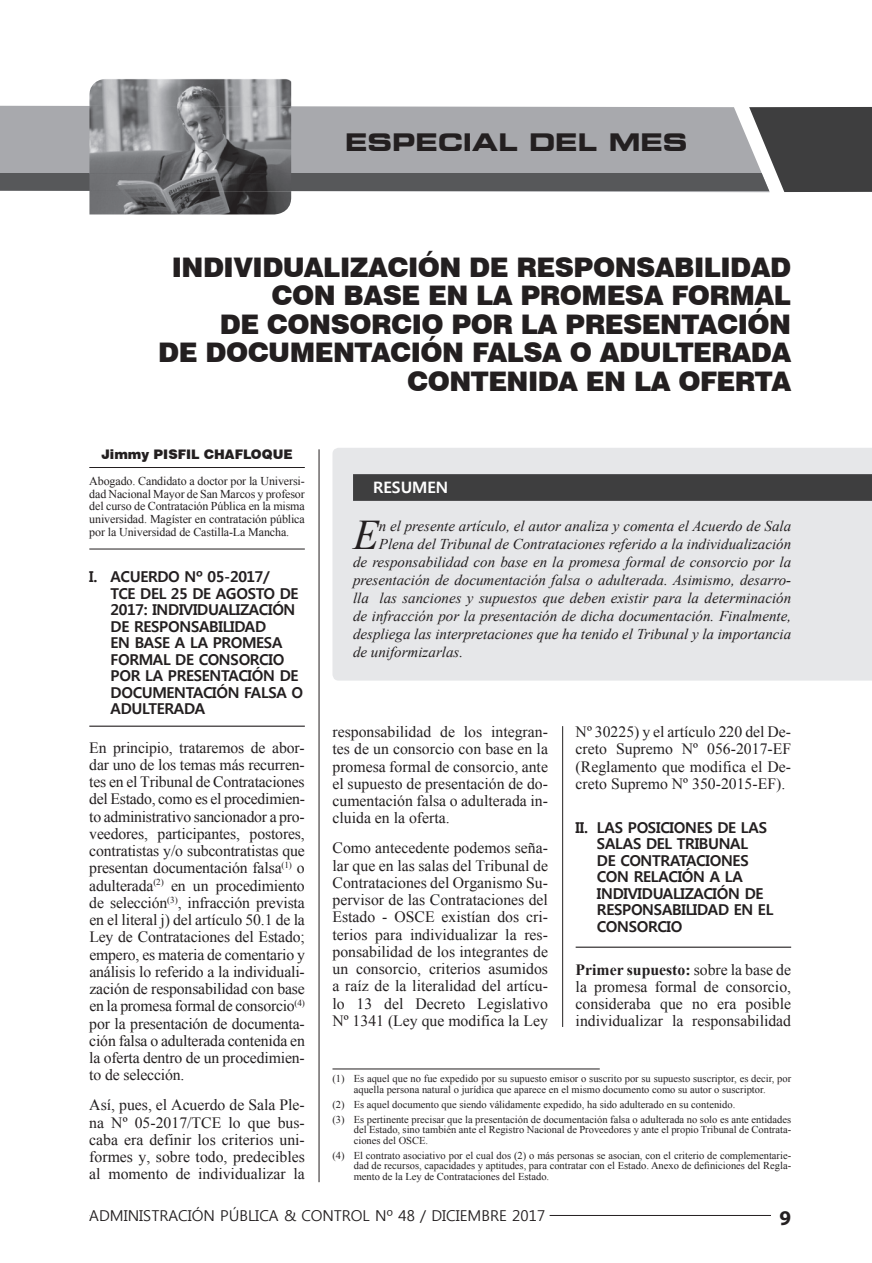
<style>
.page{position:relative;width:872px;height:1263px;background:#fff}
.page>*{position:absolute;margin:0;border:0;box-sizing:border-box;transform-origin:0 0}
.t1{font:italic 42.15px "Times New Roman";color:#231f20}
.t2{font:900 27px/28.5px "Swiss 721 BT";letter-spacing:-.02em;color:#231f20;text-align:right}
.t3{font:700 expanded 24px "Square 721 BT";color:#231f20}
.t4{font:700 21px "Myriad Pro";color:#231f20}
.t5{font:15.75px/17.2px "Times New Roman";color:#231f20;text-align:justify}
.t6{font:700 15.75px "Malgun Gothic";color:#fff}
.t7{font:italic 15px "Times New Roman";color:#231f20}
.t8{font:700 15px/16.5px "Malgun Gothic";letter-spacing:-.025em;color:#231f20}
.t9{font:15px "Malgun Gothic";color:#231f20}
.t10{font:900 13.2px "Swiss 721 BT";color:#231f20}
.t11{font:12px/12.8px "Times New Roman";letter-spacing:-.01em;color:#231f20;text-align:justify}
.t12{font:10.5px/10.5px "Times New Roman";color:#231f20}
.s1{font-weight:700}
</style>
<div class="page">
<hr style="left:89px;top:1215px;width:698px;height:1px;background:#231f20">
<div style="left:89px;top:1204px;width:460px;height:22px;background:#fff"></div>
<div style="left:771px;top:1207px;width:20px;height:22px;background:#fff"></div>
<hr style="left:319px;top:449px;width:1px;height:733px;background:#231f20">
<hr style="left:562px;top:726px;width:1px;height:301px;background:#231f20">
<div style="left:332px;top:448px;width:540px;height:233px;background:#e6e7e9"></div>
<div style="left:353px;top:474px;width:519px;height:27px;background:#3e3e3f"></div>
<div style="left:0;top:106px;width:749px;height:86px;background:#a8a9ad"></div>
<div style="left:0;top:174px;width:769px;height:17px;background:#57585a"></div>
<svg style="left:749px;top:107px;width:123px;height:85px;background:#535354"></svg>
<img style="left:89px;top:79px;width:202px;height:135px">
<img style="left:89px;top:106px;width:202px;height:68px">
<img style="left:89px;top:174px;width:202px;height:17px">
<hr style="left:89px;top:467px;width:216px;height:1px;background:#231f20">
<hr style="left:89px;top:549px;width:216px;height:1px;background:#231f20">
<hr style="left:89px;top:726px;width:216px;height:1px;background:#231f20">
<hr style="left:332px;top:1068px;width:268px;height:1px;background:#231f20">
<hr style="left:575px;top:947px;width:216px;height:1px;background:#231f20">
<h3 class="t3" style="left:345px;top:128px;width:344px">ESPECIAL DEL MES</h3>
<h2 class="t2" style="left:158px;top:252px;width:634px">INDIVIDUALIZACIÓN DE RESPONSABILIDAD<br>CON BASE EN LA PROMESA FORMAL<br>DE CONSORCIO POR LA PRESENTACIÓN<br>DE DOCUMENTACIÓN FALSA O ADULTERADA<br>CONTENIDA EN LA OFERTA</h2>
<p class="t10" style="left:101px;top:447px;width:193px">Jimmy PISFIL CHAFLOQUE</p>
<p class="t11" style="left:89px;top:474px;width:217px">Abogado. Candidato a doctor por la Universi&shy;dad Nacional Mayor de San Marcos y profesor del curso de Contratación Pública en la misma universidad. Magíster en contratación pública por la Universidad de Castilla-La Mancha.</p>
<p class="t8" style="left:111px;top:569px;width:194px;text-indent:-21px">I. ACUERDO Nº 05-2017/<br>TCE DEL 25 DE AGOSTO DE<br>2017: INDIVIDUALIZACIÓN<br>DE RESPONSABILIDAD<br>EN BASE A LA PROMESA<br>FORMAL DE CONSORCIO<br>POR LA PRESENTACIÓN DE<br>DOCUMENTACIÓN FALSA O<br>ADULTERADA</p>
<p class="t5" style="left:89px;top:738px;width:217px">En principio, trataremos de abor&shy;dar uno de los temas más recurren&shy;tes en el Tribunal de Contrataciones del Estado, como es el procedimien&shy;to administrativo sancionador a pro&shy;veedores, participantes, postores, contratistas y/o subcontratistas que presentan documentación falsa<sup>(1)</sup> o adulterada<sup>(2)</sup> en un procedimiento de selección<sup>(3)</sup>, infracción prevista en el literal j) del artículo 50.1 de la Ley de Contrataciones del Estado; empero, es materia de comentario y análisis lo referido a la individuali&shy;zación de responsabilidad con base en la promesa formal de consorcio<sup>(4) </sup>por la presentación de documenta&shy;ción falsa o adulterada contenida en la oferta dentro de un procedimien&shy;to de selección.</p>
<p class="t5" style="left:89px;top:1096px;width:217px">Así, pues, el Acuerdo de Sala Ple&shy;na Nº 05-2017/TCE lo que bus&shy;caba era definir los criterios uni&shy;formes y, sobre todo, predecibles al momento de individualizar la</p>
<p class="t6" style="left:373px;top:478px;width:77px">RESUMEN</p>
<h1 class="t1" style="left:353px;top:506px;width:27px">E</h1>
<p class="t7" style="left:379px;top:516px;width:414px">n el presente artículo, el autor analiza y comenta el Acuerdo de Sala</p>
<p class="t7" style="left:379px;top:534px;width:414px">Plena del Tribunal de Contrataciones referido a la individualización</p>
<p class="t7" style="left:353px;top:552px;width:439px">de responsabilidad con base en la promesa formal de consorcio por la</p>
<p class="t7" style="left:353px;top:570px;width:439px">presentación de documentación falsa o adulterada. Asimismo, desarro-</p>
<p class="t7" style="left:353px;top:588px;width:439px">lla las sanciones y supuestos que deben existir para la determinación</p>
<p class="t7" style="left:353px;top:606px;width:439px">de infracción por la presentación de dicha documentación. Finalmente,</p>
<p class="t7" style="left:353px;top:624px;width:439px">despliega las interpretaciones que ha tenido el Tribunal y la importancia</p>
<p class="t7" style="left:353px;top:642px;width:112px">de uniformizarlas.</p>
<p class="t5" style="left:332px;top:723px;width:217px">responsabilidad de los integran&shy;tes de un consorcio con base en la promesa formal de consorcio, ante el supuesto de presentación de do&shy;cumentación falsa o adulterada in&shy;cluida en la oferta.</p>
<p class="t5" style="left:332px;top:839px;width:217px">Como antecedente podemos seña&shy;lar que en las salas del Tribunal de Contrataciones del Organismo Su&shy;pervisor de las Contrataciones del Estado - OSCE existían dos cri&shy;terios para individualizar la res&shy;ponsabilidad de los integrantes de un consorcio, criterios asumidos a raíz de la literalidad del artícu&shy;lo 13 del Decreto Legislativo Nº 1341 (Ley que modifica la Ley</p>
<p class="t5" style="left:575px;top:723px;width:217px">Nº 30225) y el artículo 220 del De&shy;creto Supremo Nº 056-2017-EF (Reglamento que modifica el De&shy;creto Supremo Nº 350-2015-EF).</p>
<p class="t8" style="left:597px;top:819px;width:178px;text-indent:-21px">II. LAS POSICIONES DE LAS<br>SALAS DEL TRIBUNAL<br>DE CONTRATACIONES<br>CON RELACIÓN A LA<br>INDIVIDUALIZACIÓN DE<br>RESPONSABILIDAD EN EL<br>CONSORCIO</p>
<p class="t5" style="left:575px;top:960px;width:217px"><span class="s1">Primer supuesto:</span> sobre la base de la promesa formal de consorcio, consideraba que no era posible individualizar la responsabilidad</p>
<p class="t12" style="left:332px;top:1072px;width:460px;line-height:11.2px;text-align:center">(1) Es aquel que no fue expedido por su supuesto emisor o suscrito por su supuesto suscriptor, es decir, por aquella persona natural o jurídica que aparece en el mismo documento como su autor o suscriptor.</p>
<p class="t12" style="left:332px;top:1097px;width:460px;line-height:14.7px">(2) Es aquel documento que siendo válidamente expedido, ha sido adulterado en su contenido.<br>(3) Es pertinente precisar que la presentación de documentación falsa o adulterada no solo es ante entidades</p>
<p class="t12" style="left:354px;top:1124px;width:439px">del Estado, sino también ante el Registro Nacional de Proveedores y ante el propio Tribunal de Contrata&shy;ciones del OSCE.</p>
<p class="t12" style="left:354px;top:1149px;width:439px;text-align:justify;text-indent:-21px">(4) El contrato asociativo por el cual dos (2) o más personas se asocian, con el criterio de complementarie&shy;dad de recursos, capacidades y aptitudes, para contratar con el Estado. Anexo de definiciones del Regla&shy;mento de la Ley de Contrataciones del Estado.</p>
<p class="t9" style="left:89px;top:1207px;width:457px">ADMINISTRACIÓN PÚBLICA &amp; CONTROL Nº 48 / DICIEMBRE 2017</p>
<h3 class="t4" style="left:779px;top:1204px;width:13px">9</h3>
</div>
